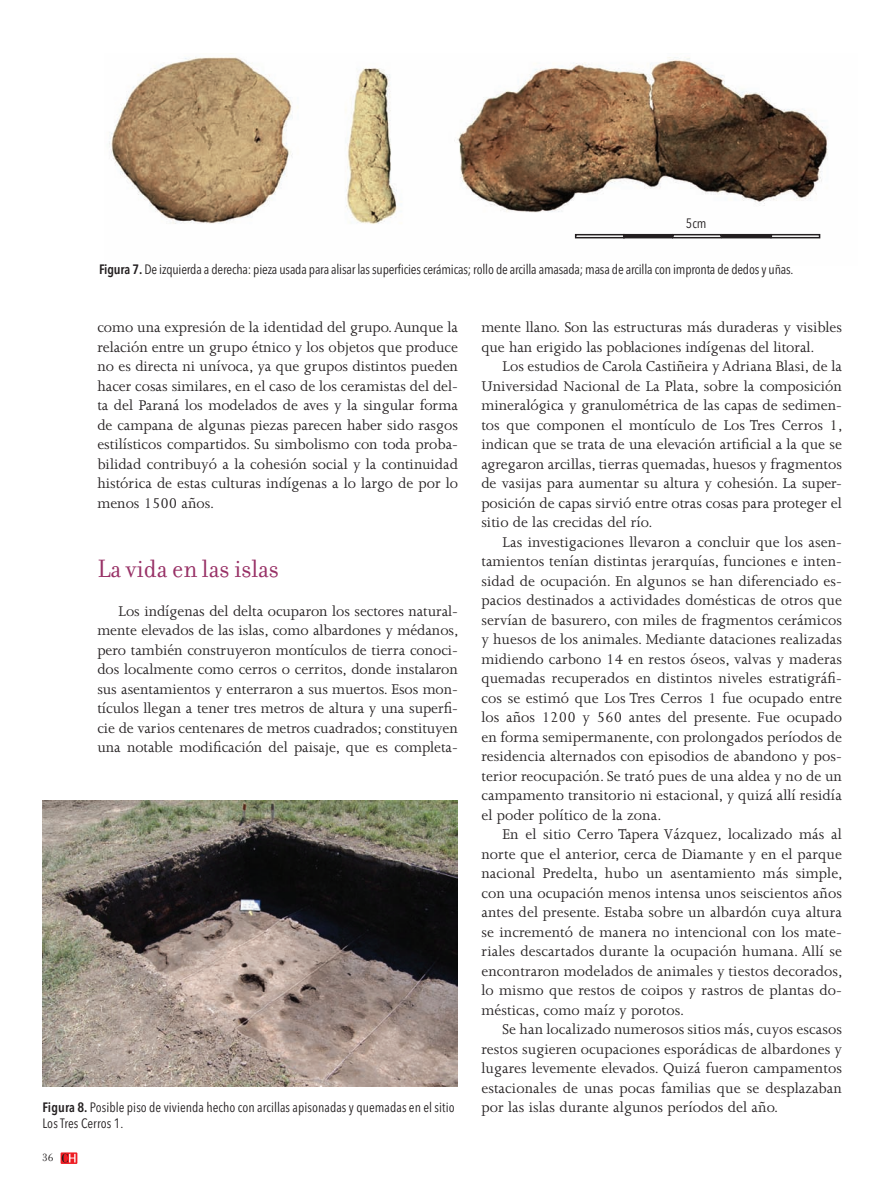
<style>
.page{position:relative;width:893px;height:1191px;background:#fff}
.page>*{position:absolute;margin:0;border:0;box-sizing:border-box;transform-origin:0 0}
._1_línea_Subtítulos{font:27px "Filosofia";color:#983166;scale:.95 1}
.Txt_gral{font:16.2px/19.5px "Joanna";color:#231f20;text-align:justify}
.Epígrafes{font:condensed 13.5px "Avenir Next LT Pro";letter-spacing:-.015em;color:#231f20}
.Epígrafes-2{font:condensed 13.5px/16.5px "Avenir Next LT Pro";letter-spacing:.005em;color:#231f20}
.t1{font:11.25px "Filosofia";color:#231f20}
.s1{font-weight:600}
</style>
<div class="page">
<img style="left:43px;top:800px;width:415px;height:286px">
<img style="left:109px;top:57px;width:719px;height:182px">
<div style="left:770px;top:234px;width:50px;height:4px;border:2px solid #231f20"></div>
<div style="left:672px;top:234px;width:50px;height:4px;border:2px solid #231f20"></div>
<div style="left:575px;top:234px;width:50px;height:4px;border:2px solid #231f20"></div>
<div style="left:722px;top:234px;width:49px;height:4px;border:2px solid #231f20"></div>
<div style="left:623px;top:234px;width:50px;height:4px;border:2px solid #231f20"></div>
<svg style="left:61px;top:1152px;width:16px;height:12px"></svg>
<svg style="left:62px;top:1153px;width:14px;height:9px"></svg>
<p class="Epígrafes" style="left:686px;top:215px;width:22px">5cm</p>
<p class="Epígrafes" style="left:99px;top:261px;width:696px"><span class="s1">Figura 7.</span> De izquierda a derecha: pieza usada para alisar las superficies cerámicas; rollo de arcilla amasada; masa de arcilla con impronta de dedos y uñas.</p>
<p class="Txt_gral" style="left:97px;top:317px;width:362px">como una expresión de la identidad del grupo. Aunque la relación entre un grupo étnico y los objetos que produce no es directa ni unívoca, ya que grupos distintos pueden hacer cosas similares, en el caso de los ceramistas del del&shy;ta del Paraná los modelados de aves y la singular forma de campana de algunas piezas parecen haber sido rasgos estilísticos compartidos. Su simbolismo con toda proba&shy;bilidad contribuyó a la cohesión social y la continuidad histórica de estas culturas indígenas a lo largo de por lo menos 1500 años.</p>
<p class="_1_línea_Subtítulos" style="left:97px;top:553px;width:193px">La vida en las islas</p>
<p class="Txt_gral" style="left:97px;top:601px;width:363px;text-indent:21px">Los indígenas del delta ocuparon los sectores natural&shy;mente elevados de las islas, como albardones y médanos, pero también construyeron montículos de tierra conoci&shy;dos localmente como cerros o cerritos, donde instalaron sus asentamientos y enterraron a sus muertos. Esos mon&shy;tículos llegan a tener tres metros de altura y una superfi&shy;cie de varios centenares de metros cuadrados; constituyen una notable modificación del paisaje, que es completa-</p>
<p class="Epígrafes-2" style="left:43px;top:1099px;width:414px"><span class="s1">Figura 8.</span> Posible piso de vivienda hecho con arcillas apisonadas y quemadas en el sitio<br>Los Tres Cerros 1.</p>
<p class="t1" style="left:43px;top:1151px;width:13px">36</p>
<p class="Txt_gral" style="left:481px;top:317px;width:362px">mente llano. Son las estructuras más duraderas y visibles que han erigido las poblaciones indígenas del litoral.</p>
<p class="Txt_gral" style="left:481px;top:356px;width:363px;text-indent:21px">Los estudios de Carola Castiñeira y Adriana Blasi, de la Universidad Nacional de La Plata, sobre la composición mineralógica y granulométrica de las capas de sedimen&shy;tos que componen el montículo de Los Tres Cerros 1, indican que se trata de una elevación artificial a la que se agregaron arcillas, tierras quemadas, huesos y fragmentos de vasijas para aumentar su altura y cohesión. La super&shy;posición de capas sirvió entre otras cosas para proteger el sitio de las crecidas del río.</p>
<p class="Txt_gral" style="left:481px;top:532px;width:362px;text-indent:21px">Las investigaciones llevaron a concluir que los asen&shy;tamientos tenían distintas jerarquías, funciones e inten&shy;sidad de ocupación. En algunos se han diferenciado es&shy;pacios destinados a actividades domésticas de otros que servían de basurero, con miles de fragmentos cerámicos y huesos de los animales. Mediante dataciones realizadas midiendo carbono 14 en restos óseos, valvas y maderas quemadas recuperados en distintos niveles estratigráfi&shy;cos se estimó que Los Tres Cerros 1 fue ocupado entre los años 1200 y 560 antes del presente. Fue ocupado en forma semipermanente, con prolongados períodos de residencia alternados con episodios de abandono y pos&shy;terior reocupación. Se trató pues de una aldea y no de un campamento transitorio ni estacional, y quizá allí residía el poder político de la zona.</p>
<p class="Txt_gral" style="left:481px;top:824px;width:363px;text-indent:21px">En el sitio Cerro Tapera Vázquez, localizado más al norte que el anterior, cerca de Diamante y en el parque nacional Predelta, hubo un asentamiento más simple, con una ocupación menos intensa unos seiscientos años antes del presente. Estaba sobre un albardón cuya altura se incrementó de manera no intencional con los mate&shy;riales descartados durante la ocupación humana. Allí se encontraron modelados de animales y tiestos decorados, lo mismo que restos de coipos y rastros de plantas do&shy;mésticas, como maíz y porotos.</p>
<p class="Txt_gral" style="left:481px;top:1019px;width:362px;text-indent:21px">Se han localizado numerosos sitios más, cuyos escasos restos sugieren ocupaciones esporádicas de albardones y lugares levemente elevados. Quizá fueron campamentos estacionales de unas pocas familias que se desplazaban por las islas durante algunos períodos del año.</p>
</div>
